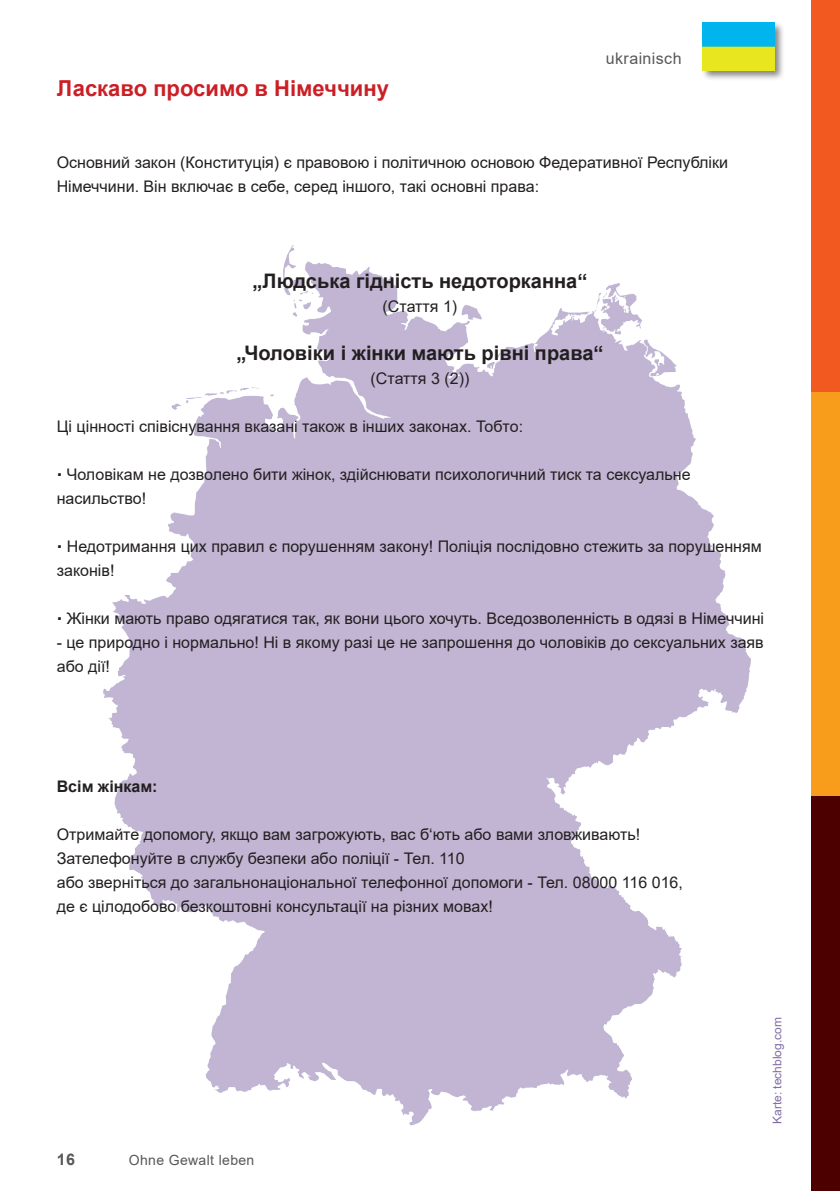
<style>
.page{position:relative;width:840px;height:1191px;background:#fff}
.page>*{position:absolute;margin:0;border:0;box-sizing:border-box;transform-origin:0 0}
.t1{font:700 22px "Arial";color:#cb1f26}
.t2{font:700 20px "Arial";color:#231f20}
.t3{font:16px/24px "Arial";color:#231f20}
.t4{font:700 16px "Arial";color:#231f20}
.t5{font:16px "Arial";letter-spacing:.025em;color:#57585a}
.t6{font:700 16px "Arial";color:#57585a}
.t7{font:14px "Arial";letter-spacing:.025em;color:#57585a}
.t8{font:12px "Arial";color:#836ca7}
</style>
<div class="page">
<div style="left:811px;top:0;width:28px;height:395px;background:#f15921"></div>
<div style="left:811px;top:392px;width:28px;height:406px;background:#f89c1c"></div>
<div style="left:811px;top:796px;width:28px;height:395px;background:#4d0000"></div>
<img style="left:103px;top:245px;width:648px;height:881px">
<div style="left:700px;top:21px;width:84px;height:60px;background:#231f20;opacity:.55"></div>
<img style="left:702px;top:23px;width:72px;height:48px">
<h1 class="t1" style="left:57px;top:73px;width:333px">Ласкаво просимо в Німеччину</h1>
<p class="t5" style="left:605px;top:47px;width:77px">ukrainisch</p>
<p class="t3" style="left:57px;top:150px;width:672px">Основний закон (Конституція) є правовою і політичною основою Федеративної Республіки<br>Німеччини. Він включає в себе, серед іншого, такі основні права:</p>
<p class="t2" style="left:252px;top:267px;width:336px">„Людська гідність недоторканна“</p>
<p class="t3" style="left:382px;top:294px;width:76px">(Стаття 1)</p>
<p class="t2" style="left:236px;top:339px;width:368px">„Чоловіки і жінки мають рівні права“</p>
<p class="t3" style="left:370px;top:366px;width:100px">(Стаття 3 (2))</p>
<p class="t3" style="left:57px;top:414px;width:467px">Ці цінності співіснування вказані також в інших законах. Тобто:</p>
<p class="t3" style="left:57px;top:462px;width:635px"><sup>.</sup> Чоловікам не дозволено бити жінок, здійснювати психологичний тиск та сексуальне насильство!</p>
<p class="t3" style="left:57px;top:534px;width:706px"><sup>.</sup> Недотримання цих правил є порушенням закону! Поліція послідовно стежить за порушенням законів!</p>
<p class="t3" style="left:57px;top:606px;width:708px"><sup>.</sup> Жінки мають право одягатися так, як вони цього хочуть. Вседозволенність в одязі в Німеччині</p>
<p class="t3" style="left:57px;top:630px;width:708px">- це природно і нормально! Ні в якому разі це не запрошення до чоловіків до сексуальних заяв або дії!</p>
<p class="t4" style="left:57px;top:775px;width:102px">Всім жінкам:</p>
<p class="t3" style="left:57px;top:822px;width:627px">Отримайте допомогу, якщо вам загрожують, вас б‘ють або вами зловживають!<br>Зателефонуйте в службу безпеки або поліції - Тел. 110<br>або зверніться до загальнонаціональної телефонної допомоги - Тел. 08000 116 016, де є цілодобово безкоштовні консультації на різних мовах!</p>
<p class="t6" style="left:57px;top:1147px;width:20px">16</p>
<p class="t7" style="left:129px;top:1150px;width:127px">Ohne Gewalt leben</p>
<p class="t8" style="left:768px;top:1124px;width:108px;rotate:-90deg">Karte: techblog.com</p>
</div>
